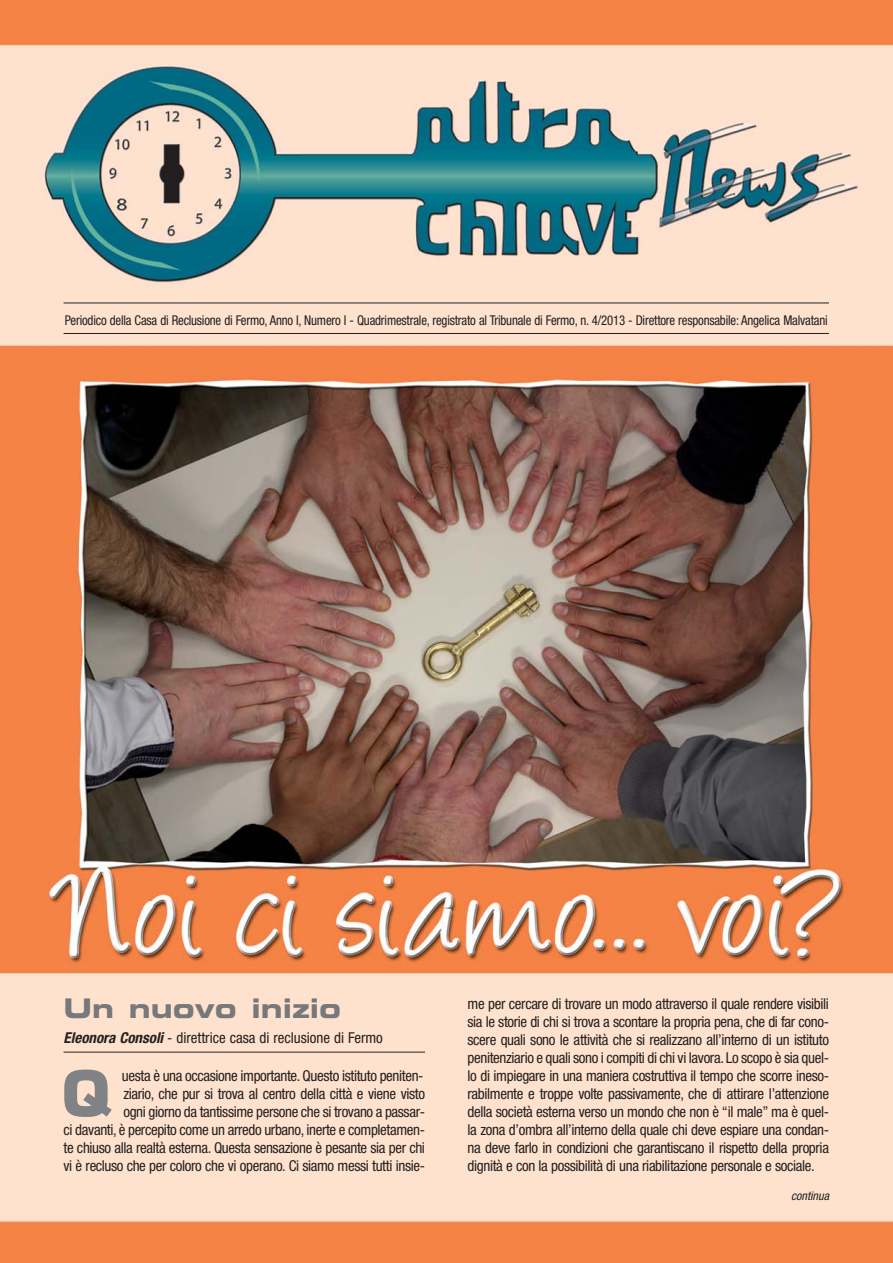
<style>
.page{position:relative;width:893px;height:1263px;background:#fff}
.page>*{position:absolute;margin:0;border:0;box-sizing:border-box;transform-origin:0 0}
.t1{font:700 62.25px "Eurostile";color:#808285}
.t2{font:27px "Eurostile Bold Extended Two";color:#77787b}
.t3{font:condensed 15px/18px "Helvetica Neue";letter-spacing:-.025em;color:#231f20;text-align:right}
.t4{font:condensed 15px "Helvetica Neue";color:#231f20}
.t5{font:condensed 13.5px "Helvetica Neue";letter-spacing:-.015em;color:#231f20;scale:.95 1}
.t6{font:italic condensed 12px "Helvetica Neue";color:#231f20}
.s1{font-weight:700;font-style:italic}
</style>
<div class="page">
<img style="left:0;top:1px;width:893px;height:1262px">
<hr style="left:64px;top:303px;width:765px;height:1px;background:#231f20">
<hr style="left:64px;top:333px;width:765px;height:1px;background:#231f20">
<hr style="left:64px;top:1052px;width:361px;height:1px;background:#231f20">
<p class="t5" style="left:65px;top:315px;width:805px">Periodico della Casa di Reclusione di Fermo, Anno I, Numero I - Quadrimestrale, registrato al Tribunale di Fermo, n. 4/2013 - Direttore responsabile: Angelica Malvatani</p>
<h2 class="t2" style="left:64px;top:998px;width:279px">Un nuovo inizio</h2>
<p class="t4" style="left:64px;top:1032px;width:321px"><span class="s1">Eleonora Consoli</span>- direttrice casa di reclusione di Fermo</p>
<h1 class="t1" style="left:61px;top:1070px;width:51px">Q</h1>
<p class="t3" style="left:64px;top:1067px;width:363px">uesta è una occasione importante. Questo istituto peniten-<br>ziario, che pur si trova al centro della città e viene visto<br>ogni giorno da tantissime persone che si trovano a passar-<br>ci davanti, è percepito come un arredo urbano, inerte e completamen&shy;te chiuso alla realtà esterna. Questa sensazione è pesante sia per chi vi è recluso che per coloro che vi operano. Ci siamo messi tutti insie-</p>
<p class="t3" style="left:468px;top:996px;width:363px;text-align:justify">me per cercare di trovare un modo attraverso il quale rendere visibili sia le storie di chi si trova a scontare la propria pena, che di far cono&shy;scere quali sono le attività che si realizzano all’interno di un istituto penitenziario e quali sono i compiti di chi vi lavora. Lo scopo è sia quel&shy;lo di impiegare in una maniera costruttiva il tempo che scorre ineso&shy;rabilmente e troppe volte passivamente, che di attirare l’attenzione della società esterna verso un mondo che non è “il male” ma è quel&shy;la zona d’ombra all’interno della quale chi deve espiare una condan&shy;na deve farlo in condizioni che garantiscano il rispetto della propria dignità e con la possibilità di una riabilitazione personale e sociale.</p>
<p class="t6" style="left:791px;top:1191px;width:42px">continua</p>
</div>
